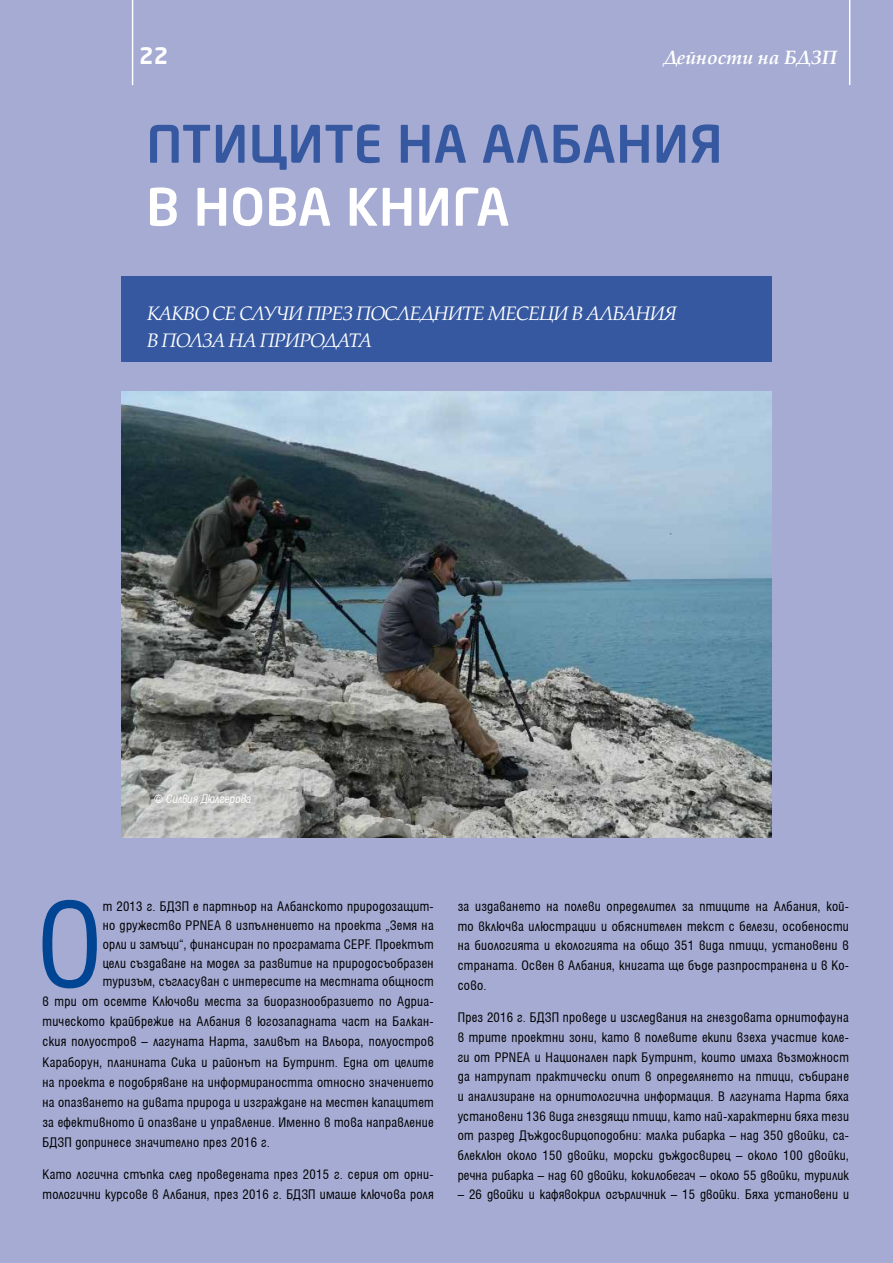
<style>
.page{position:relative;width:893px;height:1263px;background:#a5abd2}
.page>*{position:absolute;margin:0;border:0;box-sizing:border-box;transform-origin:0 0}
.t1{font:condensed 132.15px "Helen Bg";color:#004494}
.t2{font:500 51px "Neo Sans Intel";letter-spacing:.025em;color:#3558a0}
.t3{font:500 51px "Neo Sans Intel";letter-spacing:.025em;color:#fff}
.t4{font:700 22.5px "Neo Sans Pro";color:#fff}
.t5{font:italic 19.5px/27px "SP Palette";letter-spacing:-.05em;color:#fff}
.t6{font:italic 700 19.5px "SP Palette";letter-spacing:-.005em;color:#fff}
.t7{font:condensed 15px/19.6px "Helen Bg";letter-spacing:.02em;color:#000;text-align:justify}
.t8{font:italic condensed 13.5px "Helen Bg";color:#fff}
</style>
<div class="page">
<img style="left:121px;top:391px;width:651px;height:447px">
<div style="left:121px;top:276px;width:651px;height:85px;background:#3558a0"></div>
<hr style="left:132px;top:0;width:1px;height:85px;background:#fff">
<hr style="left:849px;top:0;width:1px;height:85px;background:#fff">
<h3 class="t4" style="left:139px;top:41px;width:31px">22</h3>
<h3 class="t6" style="left:664px;top:46px;width:175px">Дейности на БДЗП</h3>
<h2 class="t2" style="left:147px;top:111px;width:577px">ПТИЦИТЕ НА АЛБАНИЯ</h2>
<h2 class="t3" style="left:147px;top:174px;width:364px">В НОВА КНИГА</h2>
<h3 class="t5" style="left:147px;top:300px;width:532px">КАКВО СЕ СЛУЧИ ПРЕЗ ПОСЛЕДНИТЕ МЕСЕЦИ В АЛБАНИЯ<br>В ПОЛЗА НА ПРИРОДАТА</h3>
<p class="t8" style="left:154px;top:791px;width:99px">© Силвия Дюлгерова</p>
<h1 class="t1" style="left:37px;top:870px;width:67px">О</h1>
<p class="t7" style="left:103px;top:896px;width:333px">т 2013 г. БДЗП е партньор на Албанското природозащит-</p>
<p class="t7" style="left:103px;top:915px;width:333px">но дружество PPNEA в изпълнението на проекта „Земя на</p>
<p class="t7" style="left:103px;top:934px;width:333px">орли и замъци“, финансиран по програмата CEPF. Проектът</p>
<p class="t7" style="left:103px;top:953px;width:333px">цели създаване на модел за развитие на природосъобразен</p>
<p class="t7" style="left:103px;top:971px;width:333px">туризъм, съгласуван с интересите на местната общност</p>
<p class="t7" style="left:43px;top:991px;width:393px">в три от осемте Ключови места за биоразнообразието по Адриа-</p>
<p class="t7" style="left:43px;top:1011px;width:393px">тическото крайбрежие на Албания в югозападната част на Балкан-</p>
<p class="t7" style="left:43px;top:1031px;width:393px">ския полуостров – лагуната Нарта, заливът на Вльора, полуостров</p>
<p class="t7" style="left:43px;top:1052px;width:393px">Караборун, планината Сика и районът на Бутринт. Една от целите</p>
<p class="t7" style="left:43px;top:1072px;width:393px">на проекта е подобряване на информираността относно значението</p>
<p class="t7" style="left:43px;top:1092px;width:393px">на опазването на дивата природа и изграждане на местен капацитет</p>
<p class="t7" style="left:43px;top:1112px;width:393px">за ефективното й опазване и управление. Именно в това направление</p>
<p class="t7" style="left:43px;top:1132px;width:229px">БДЗП допринесе значително през 2016 г.</p>
<p class="t7" style="left:43px;top:1164px;width:393px;line-height:20.1px">Като логична стъпка след проведената през 2015 г. серия от орни&shy;тологични курсове в Албания, през 2016 г. БДЗП имаше ключова роля</p>
<p class="t7" style="left:458px;top:896px;width:393px">за издаването на полеви определител за птиците на Албания, кой&shy;то включва илюстрации и обяснителен текст с белези, особености на биологията и екологията на общо 351 вида птици, установени в страната. Освен в Албания, книгата ще бъде разпространена и в Ко&shy;сово.</p>
<p class="t7" style="left:458px;top:1007px;width:393px">През 2016 г. БДЗП проведе и изследвания на гнездовата орнитофауна в трите проектни зони, като в полевите екипи взеха участие коле&shy;ги от PPNEA и Национален парк Бутринт, които имаха възможност да натрупат практически опит в определянето на птици, събиране и анализиране на орнитологична информация. В лагуната Нарта бяха установени 136 вида гнездящи птици, като най-характерни бяха тези от разред Дъждосвирцоподобни: малка рибарка – над 350 двойки, са&shy;блеклюн около 150 двойки, морски дъждосвирец – около 100 двойки, речна рибарка – над 60 двойки, кокилобегач – около 55 двойки, турилик</p>
<p class="t7" style="left:458px;top:1184px;width:393px">– 26 двойки и кафявокрил огърличник – 15 двойки. Бяха установени и</p>
</div>
